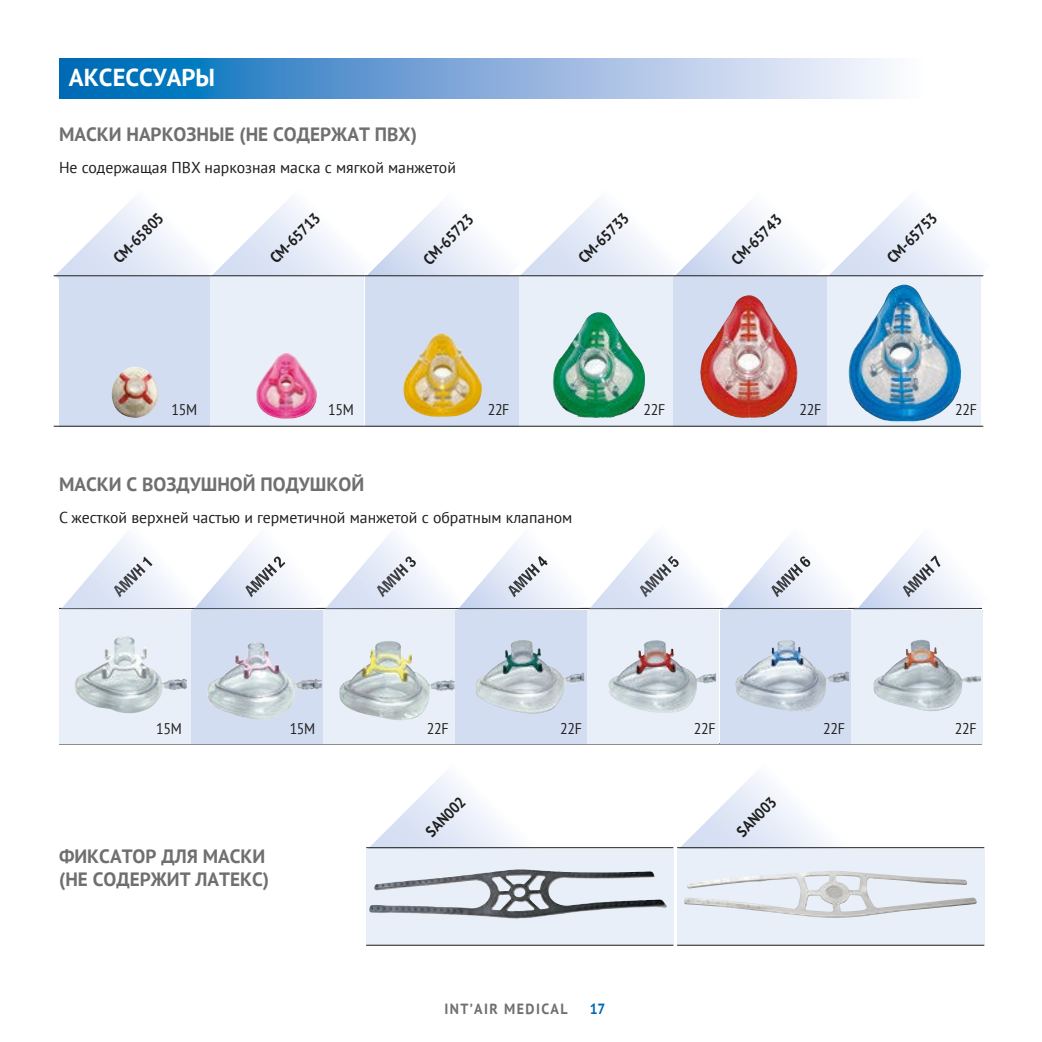
<style>
.page{position:relative;width:1042px;height:1042px;background:#fff}
.page>*{position:absolute;margin:0;border:0;box-sizing:border-box;transform-origin:0 0}
.t1{font:700 24.5px "PT Sans";color:#fff}
.t2{font:700 19.25px/23.1px "PT Sans";color:#706f6f}
.t3{font:15.75px "PT Sans";color:#1d1d1b}
.t4{font:700 15.4px "PT Sans";color:#1d1d1b;scale:.91 1}
.t5{font:15.4px "PT Sans";letter-spacing:-.025em;color:#1d1d1b;scale:.91 1}
.t6{font:700 14.7px "PT Sans";letter-spacing:.1em;color:#706f6f;scale:.95 1}
.t7{font:700 14.7px "PT Sans";color:#0069b4;scale:.95 1}
</style>
<div class="page">
<img style="left:367px;top:774px;width:182px;height:75px">
<div style="left:366px;top:849px;width:307px;height:97px;background:#e9eff9"></div>
<hr style="left:366px;top:847px;width:307px;height:1px;background:#1d1d1b">
<hr style="left:366px;top:945px;width:307px;height:1px;background:#1d1d1b">
<img style="left:678px;top:774px;width:182px;height:75px">
<div style="left:677px;top:849px;width:307px;height:97px;background:#e9eff9"></div>
<hr style="left:677px;top:847px;width:307px;height:1px;background:#1d1d1b">
<hr style="left:677px;top:945px;width:307px;height:1px;background:#1d1d1b">
<hr style="left:59px;top:608px;width:923px;height:1px;background:#1d1d1b">
<hr style="left:59px;top:743px;width:923px;height:1px;background:#1d1d1b">
<div style="left:59px;top:277px;width:154px;height:150px;background:#d3ddf2"></div>
<img style="left:683px;top:205px;width:145px;height:72px">
<img style="left:520px;top:200px;width:163px;height:77px">
<img style="left:828px;top:200px;width:156px;height:77px">
<img style="left:200px;top:539px;width:126px;height:69px">
<img style="left:194px;top:608px;width:122px;height:1px">
<img style="left:61px;top:535px;width:139px;height:73px">
<img style="left:60px;top:608px;width:132px;height:2px">
<img style="left:464px;top:539px;width:126px;height:69px">
<img style="left:458px;top:608px;width:122px;height:1px">
<img style="left:326px;top:535px;width:138px;height:73px">
<img style="left:324px;top:608px;width:132px;height:2px">
<img style="left:728px;top:539px;width:254px;height:69px">
<img style="left:722px;top:608px;width:122px;height:1px">
<img style="left:590px;top:535px;width:138px;height:73px">
<img style="left:588px;top:608px;width:132px;height:2px">
<div style="left:59px;top:610px;width:132px;height:133px;background:#e9eff9"></div>
<div style="left:191px;top:610px;width:132px;height:133px;background:#d3ddf2"></div>
<div style="left:323px;top:610px;width:132px;height:133px;background:#e9eff9"></div>
<div style="left:455px;top:610px;width:132px;height:133px;background:#d3ddf2"></div>
<div style="left:587px;top:610px;width:132px;height:133px;background:#e9eff9"></div>
<div style="left:719px;top:610px;width:132px;height:133px;background:#d3ddf2"></div>
<svg style="left:59px;top:59px;width:830px;height:39px"></svg>
<img style="left:854px;top:608px;width:122px;height:1px">
<div style="left:851px;top:610px;width:132px;height:133px;background:#e9eff9"></div>
<div style="left:210px;top:277px;width:154px;height:150px;background:#e9eff9"></div>
<div style="left:365px;top:277px;width:154px;height:150px;background:#d3ddf2"></div>
<div style="left:519px;top:277px;width:154px;height:150px;background:#e9eff9"></div>
<div style="left:673px;top:277px;width:154px;height:150px;background:#d3ddf2"></div>
<div style="left:827px;top:277px;width:154px;height:150px;background:#e9eff9"></div>
<hr style="left:54px;top:275px;width:929px;height:1px;background:#1d1d1b">
<hr style="left:54px;top:426px;width:929px;height:1px;background:#1d1d1b">
<img style="left:369px;top:870px;width:298px;height:48px">
<img style="left:684px;top:871px;width:293px;height:47px">
<img style="left:112px;top:367px;width:46px;height:51px">
<img style="left:207px;top:642px;width:115px;height:78px">
<img style="left:75px;top:636px;width:112px;height:77px">
<img style="left:339px;top:641px;width:115px;height:79px">
<img style="left:475px;top:640px;width:109px;height:74px">
<img style="left:608px;top:640px;width:108px;height:73px">
<img style="left:735px;top:640px;width:114px;height:72px">
<img style="left:873px;top:640px;width:108px;height:71px">
<img style="left:256px;top:353px;width:61px;height:66px">
<img style="left:403px;top:334px;width:79px;height:83px">
<img style="left:553px;top:312px;width:74px;height:106px">
<img style="left:700px;top:295px;width:98px;height:123px">
<img style="left:848px;top:285px;width:113px;height:136px">
<img style="left:245px;top:556px;width:40px;height:41px">
<img style="left:114px;top:557px;width:38px;height:40px">
<img style="left:508px;top:556px;width:40px;height:41px">
<img style="left:377px;top:556px;width:40px;height:41px">
<img style="left:771px;top:556px;width:40px;height:41px">
<img style="left:640px;top:556px;width:39px;height:41px">
<img style="left:903px;top:555px;width:37px;height:42px">
<h1 class="t1" style="left:69px;top:61px;width:148px">АКСЕССУАРЫ</h1>
<p class="t2" style="left:59px;top:122px;width:359px">МАСКИ НАРКОЗНЫЕ (НЕ СОДЕРЖАТ ПВХ)</p>
<p class="t3" style="left:59px;top:157px;width:398px">Не содержащая ПВХ наркозная маска с мягкой манжетой</p>
<p class="t4" style="left:109px;top:253px;width:72px;rotate:-45deg">CM-65805</p>
<p class="t4" style="left:265px;top:253px;width:72px;rotate:-45deg">CM-65713</p>
<p class="t4" style="left:419px;top:255px;width:72px;rotate:-45deg">CM-65723</p>
<p class="t4" style="left:574px;top:253px;width:72px;rotate:-45deg">CM-65733</p>
<p class="t4" style="left:727px;top:255px;width:72px;rotate:-45deg">CM-65743</p>
<p class="t4" style="left:882px;top:253px;width:72px;rotate:-45deg">CM-65753</p>
<p class="t5" style="left:172px;top:400px;width:30px">15M</p>
<p class="t5" style="left:488px;top:400px;width:25px">22F</p>
<p class="t5" style="left:643px;top:400px;width:25px">22F</p>
<p class="t5" style="left:799px;top:400px;width:25px">22F</p>
<p class="t5" style="left:955px;top:400px;width:25px">22F</p>
<p class="t5" style="left:328px;top:400px;width:30px">15M</p>
<p class="t2" style="left:59px;top:472px;width:307px">МАСКИ С ВОЗДУШНОЙ ПОДУШКОЙ</p>
<p class="t3" style="left:59px;top:507px;width:515px">С жесткой верхней частью и герметичной манжетой с обратным клапаном</p>
<p class="t5" style="left:156px;top:718px;width:30px">15M</p>
<p class="t5" style="left:290px;top:718px;width:30px">15M</p>
<p class="t5" style="left:427px;top:718px;width:25px">22F</p>
<p class="t5" style="left:560px;top:718px;width:25px">22F</p>
<p class="t5" style="left:694px;top:718px;width:25px">22F</p>
<p class="t5" style="left:823px;top:718px;width:25px">22F</p>
<p class="t5" style="left:955px;top:718px;width:25px">22F</p>
<p class="t2" style="left:59px;top:844px;width:212px">ФИКСАТОР ДЛЯ МАСКИ (НЕ СОДЕРЖИТ ЛАТЕКС)</p>
<p class="t4" style="left:421px;top:826px;width:55px;rotate:-45deg">SAN002</p>
<p class="t4" style="left:732px;top:826px;width:55px;rotate:-45deg">SAN003</p>
<p class="t6" style="left:444px;top:999px;width:131px">INT’AIR MEDICAL</p>
<p class="t7" style="left:590px;top:1000px;width:18px">17</p>
</div>
